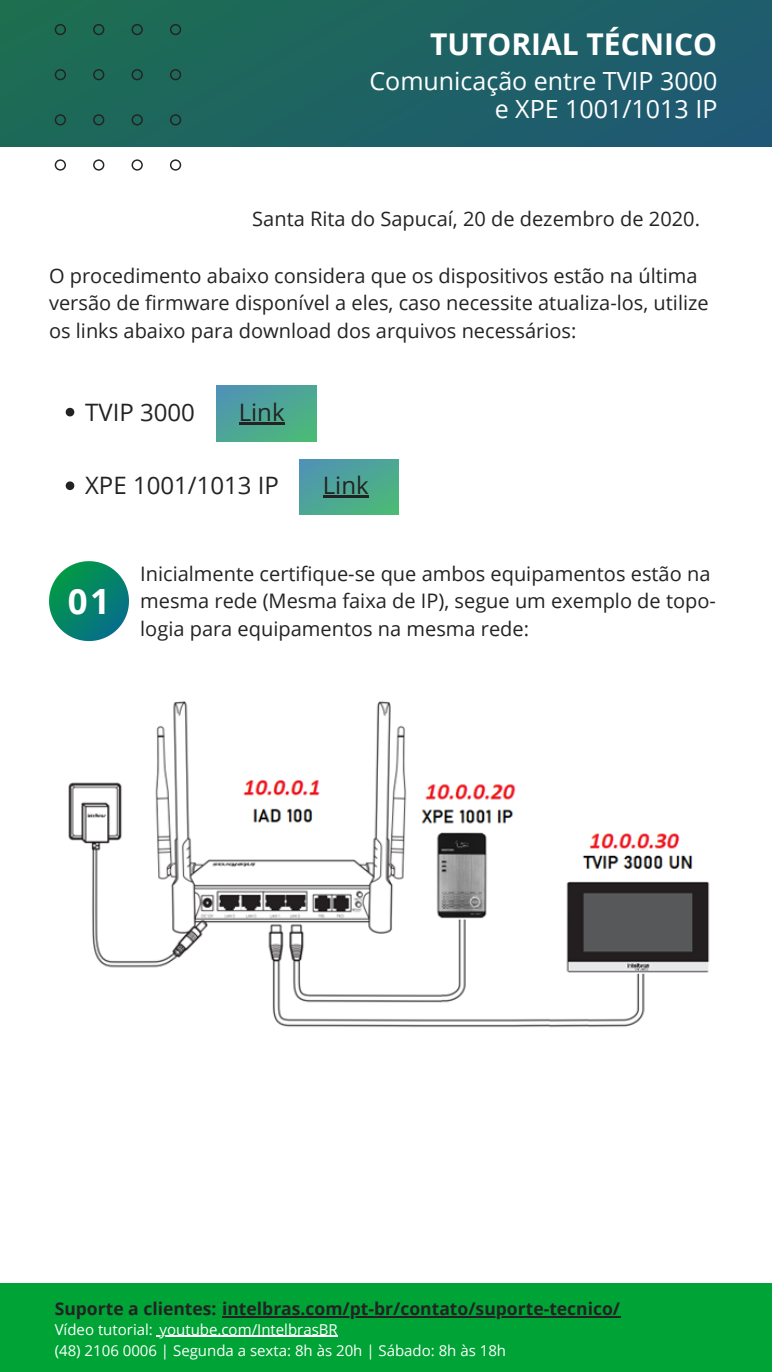
<style>
.page{position:relative;width:772px;height:1372px;background:#fff}
.page>*{position:absolute;margin:0;border:0;box-sizing:border-box;transform-origin:0 0}
.t1{font:700 34.8px "Open Sans";color:#fff}
.t2{font:700 30px "Open Sans";color:#fff}
.t3{font:25px "Open Sans";color:#fff}
.t4{font:24px "Open Sans";color:#232323}
.t5{font:20px/27.8px "Open Sans";color:#232323}
.t6{font:700 17.5px "Open Sans";color:#232323}
.t7{font:15px "Open Sans";color:#fff}
</style>
<div class="page">
<div style="left:0;top:0;width:771px;height:146px;background:linear-gradient(to right,#1d6e51,#1f5972)"></div>
<svg style="left:55px;top:24px;width:126px;height:147px"></svg>
<div style="left:0;top:1283px;width:771px;height:89px;background:#00a335"></div>
<svg style="left:49px;top:561px;width:80px;height:80px"></svg>
<img style="left:68px;top:701px;width:642px;height:327px">
<svg style="left:217px;top:386px;width:99px;height:56px"></svg>
<svg style="left:66px;top:408px;width:8px;height:8px"></svg>
<hr style="left:239px;top:422px;width:45px;height:2px;background:#232323">
<svg style="left:299px;top:459px;width:99px;height:56px"></svg>
<svg style="left:66px;top:481px;width:8px;height:9px"></svg>
<hr style="left:323px;top:496px;width:45px;height:2px;background:#232323">
<hr style="left:222px;top:1316px;width:398px;height:1px;background:#232323">
<hr style="left:159px;top:1335px;width:179px;height:2px;background:#fff">
<p class="t2" style="left:430px;top:23px;width:288px">TUTORIAL TÉCNICO</p>
<p class="t3" style="left:369px;top:63px;width:349px">Comunicação entre TVIP 3000</p>
<p class="t3" style="left:494px;top:91px;width:224px">e XPE 1001/1013 IP</p>
<p class="t5" style="left:252px;top:205px;width:449px">Santa Rita do Sapucaí, 20 de dezembro de 2020.</p>
<p class="t5" style="left:49px;top:261px;width:661px">O procedimento abaixo considera que os dispositivos estão na última versão de firmware disponível a eles, caso necessite atualiza-los, utilize os links abaixo para download dos arquivos necessários:</p>
<p class="t4" style="left:85px;top:395px;width:111px">TVIP 3000</p>
<p class="t4" style="left:239px;top:395px;width:47px">Link</p>
<p class="t4" style="left:85px;top:468px;width:195px">XPE 1001/1013 IP</p>
<p class="t4" style="left:323px;top:468px;width:47px">Link</p>
<p class="t1" style="left:68px;top:577px;width:44px">01</p>
<p class="t5" style="left:140px;top:559px;width:577px">Inicialmente certifique-se que ambos equipamentos estão na mesma rede (Mesma faixa de IP), segue um exemplo de topo&shy;logia para equipamentos na mesma rede:</p>
<p class="t6" style="left:55px;top:1296px;width:567px">Suporte a clientes: intelbras.com/pt-br/contato/suporte-tecnico/</p>
<p class="t7" style="left:55px;top:1319px;width:284px">Vídeo tutorial: youtube.com/IntelbrasBR</p>
<p class="t7" style="left:55px;top:1340px;width:453px">(48) 2106 0006 | Segunda a sexta: 8h às 20h | Sábado: 8h às 18h</p>
</div>
